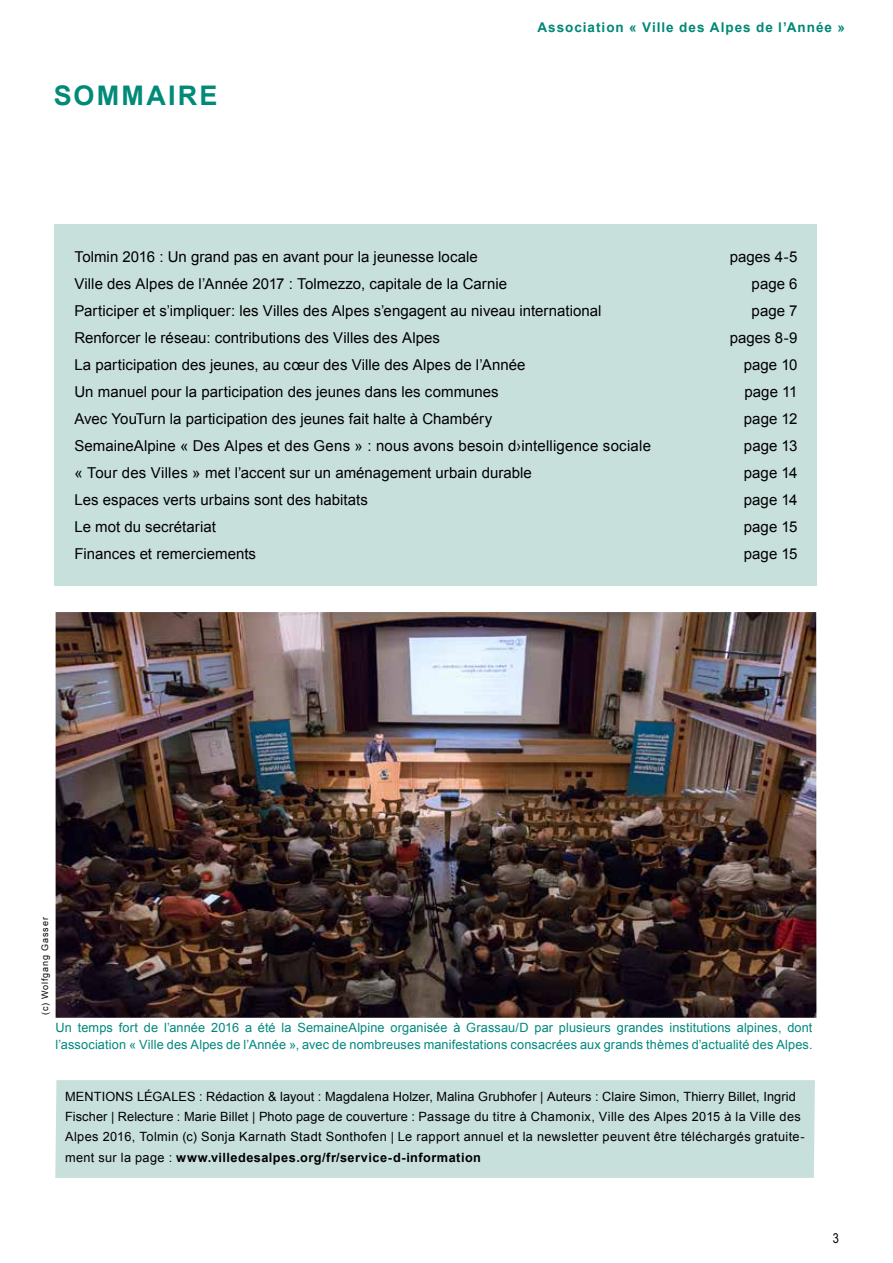
<style>
.page{position:relative;width:893px;height:1263px;background:#fff}
.page>*{position:absolute;margin:0;border:0;box-sizing:border-box;transform-origin:0 0}
.t1{font:700 27px "Arial";letter-spacing:.085em;color:#008a78}
.t2{font:15px "Arial";letter-spacing:.005em;color:#000}
.t3{font:700 13.5px "Arial";letter-spacing:.075em;color:#087}
.t4{font:13.5px "Arial Narrow";color:#000}
.t5{font:12.75px/20.2px "Arial";letter-spacing:.02em;color:#000}
.t6{font:12.75px/17.2px "Arial";letter-spacing:.01em;color:#00887e}
.t7{font:9px "Arial";letter-spacing:.1em;color:#000}
.s1{color:#00887e}
.s2{font-weight:700}
</style>
<div class="page">
<div style="left:54px;top:224px;width:762px;height:361px;background:#c8e0dc"></div>
<div style="left:55px;top:1080px;width:760px;height:98px;background:#c8e0dc"></div>
<img style="left:56px;top:612px;width:760px;height:406px">
<h1 class="t1" style="left:54px;top:78px;width:112px">Sommaire</h1>
<p class="t3" style="left:537px;top:18px;width:309px">Association « Ville des Alpes de l<span class="s1">’</span>Année »</p>
<p class="t2" style="left:74px;top:247px;width:405px">Tolmin 2016 : Un grand pas en avant pour la jeunesse locale</p>
<p class="t2" style="left:730px;top:247px;width:69px">pages 4-5</p>
<p class="t2" style="left:74px;top:274px;width:434px">Ville des Alpes de l’Année 2017 : Tolmezzo, capitale de la Carnie</p>
<p class="t2" style="left:752px;top:274px;width:47px">page 6</p>
<p class="t2" style="left:74px;top:301px;width:529px">Participer et s’impliquer: les Villes des Alpes s’engagent au niveau international</p>
<p class="t2" style="left:752px;top:301px;width:47px">page 7</p>
<p class="t2" style="left:74px;top:328px;width:367px">Renforcer le réseau: contributions des Villes des Alpes</p>
<p class="t2" style="left:730px;top:328px;width:69px">pages 8-9</p>
<p class="t2" style="left:74px;top:355px;width:453px">La participation des jeunes, au cœur des Ville des Alpes de l’Année</p>
<p class="t2" style="left:744px;top:355px;width:55px">page 10</p>
<p class="t2" style="left:74px;top:382px;width:426px">Un manuel pour la participation des jeunes dans les communes</p>
<p class="t2" style="left:745px;top:382px;width:55px">page 11</p>
<p class="t2" style="left:74px;top:409px;width:419px">Avec YouTurn la participation des jeunes fait halte à Chambéry</p>
<p class="t2" style="left:744px;top:409px;width:55px">page 12</p>
<p class="t2" style="left:74px;top:436px;width:578px">SemaineAlpine « Des Alpes et des Gens » : nous avons besoin d›intelligence sociale</p>
<p class="t2" style="left:744px;top:436px;width:55px">page 13</p>
<p class="t2" style="left:74px;top:463px;width:459px">« Tour des Villes » met l’accent sur un aménagement urbain durable</p>
<p class="t2" style="left:744px;top:463px;width:55px">page 14</p>
<p class="t2" style="left:74px;top:490px;width:295px">Les espaces verts urbains sont des habitats</p>
<p class="t2" style="left:744px;top:490px;width:55px">page 14</p>
<p class="t2" style="left:74px;top:517px;width:143px">Le mot du secrétariat</p>
<p class="t2" style="left:744px;top:517px;width:55px">page 15</p>
<p class="t2" style="left:74px;top:544px;width:183px">Finances et remerciements</p>
<p class="t2" style="left:744px;top:544px;width:55px">page 15</p>
<p class="t7" style="left:39px;top:1015px;width:99px;rotate:-90deg">(c) Wolfgang Gasser</p>
<p class="t6" style="left:56px;top:1019px;width:758px">Un temps fort de l’année 2016 a été la SemaineAlpine organisée à Grassau/D par plusieurs grandes institutions alpines, dont l’association « Ville des Alpes de l’Année », avec de nombreuses manifestations consacrées aux grands thèmes d’actualité des Alpes.</p>
<p class="t5" style="left:65px;top:1086px;width:741px">MENTIONS LÉGALES : Rédaction &amp; layout : Magdalena Holzer, Malina Grubhofer | Auteurs : Claire Simon, Thierry Billet, Ingrid Fischer | Relecture : Marie Billet | Photo page de couverture : Passage du titre à Chamonix, Ville des Alpes 2015 à la Ville des Alpes 2016, Tolmin (c) Sonja Karnath Stadt Sonthofen | Le rapport annuel et la newsletter peuvent être téléchargés gratuite&shy;ment sur la page : <span class="s2">www.villedesalpes.org/fr/service-d-information</span></p>
<p class="t4" style="left:833px;top:1228px;width:8px">3</p>
</div>
